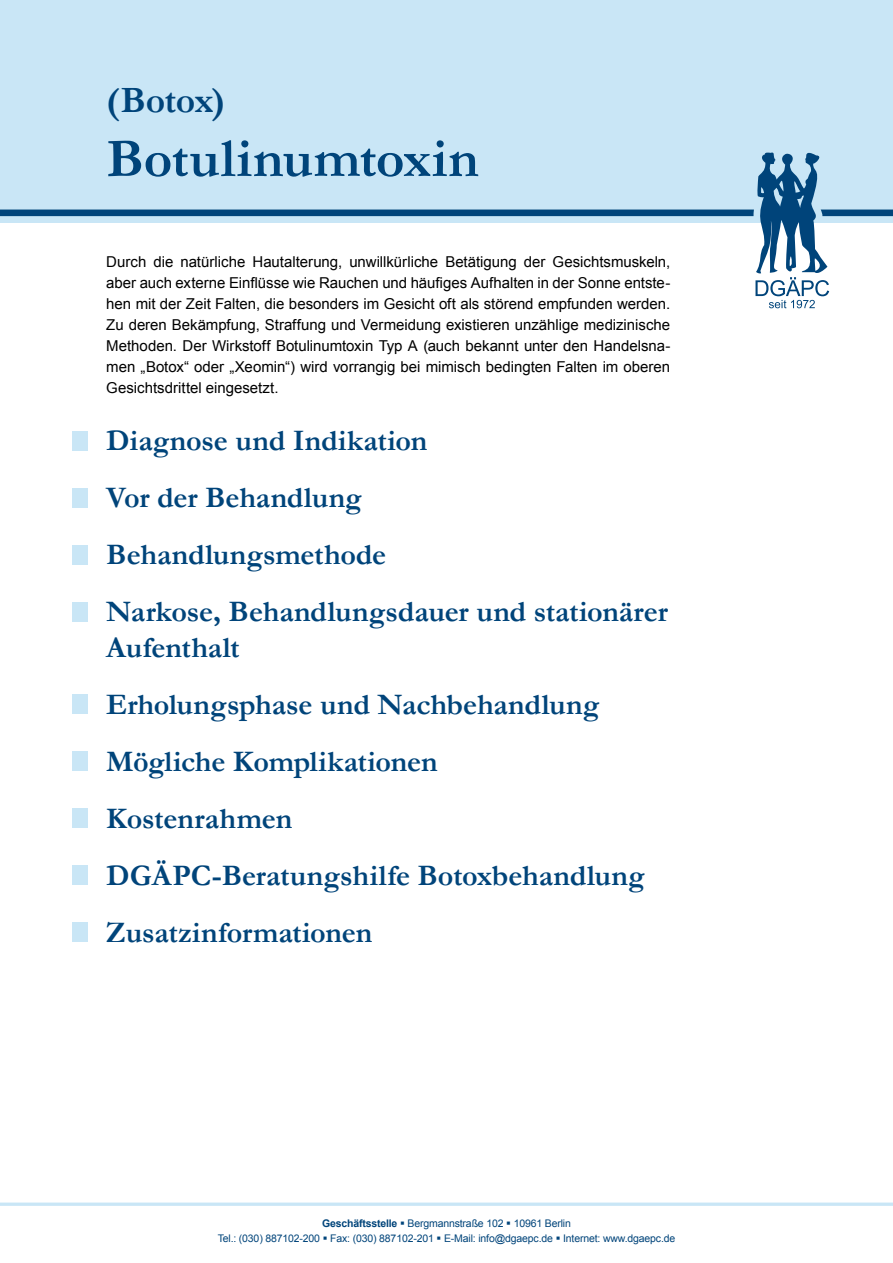
<style>
.page{position:relative;width:893px;height:1263px;background:#fff}
.page>*{position:absolute;margin:0;border:0;box-sizing:border-box;transform-origin:0 0}
.t1{font:700 55.5px "Garamond";letter-spacing:.01em;color:#00447a}
.t2{font:700 37.5px "Garamond";letter-spacing:-.015em;color:#00447a}
.t3{font:700 30px/57px "Garamond";letter-spacing:-.005em;color:#00447a}
.t4{font:15px/21px "Arial";color:#000;text-align:justify}
.t5{font:10.5px/15px "Arial";letter-spacing:-.015em;color:#00447a;text-align:center}
.s1{font-weight:700}
</style>
<div class="page">
<div style="left:0;top:0;width:893px;height:223px;background:#c9e6f6"></div>
<svg style="left:0;top:152px;width:893px;height:156px"></svg>
<svg style="left:0;top:1202px;width:893px;height:4px;background:#d2eaf7"></svg>
<div style="left:72px;top:431px;width:16px;height:19px;background:#c9e6f6"></div>
<div style="left:72px;top:488px;width:16px;height:19px;background:#c9e6f6"></div>
<div style="left:72px;top:545px;width:16px;height:19px;background:#c9e6f6"></div>
<div style="left:72px;top:602px;width:16px;height:19px;background:#c9e6f6"></div>
<div style="left:72px;top:695px;width:16px;height:19px;background:#c9e6f6"></div>
<div style="left:72px;top:752px;width:16px;height:19px;background:#c9e6f6"></div>
<div style="left:72px;top:809px;width:16px;height:19px;background:#c9e6f6"></div>
<div style="left:72px;top:866px;width:16px;height:19px;background:#c9e6f6"></div>
<div style="left:72px;top:923px;width:16px;height:19px;background:#c9e6f6"></div>
<h2 class="t2" style="left:106px;top:77px;width:120px">(Botox)</h2>
<h1 class="t1" style="left:106px;top:126px;width:374px">Botulinumtoxin</h1>
<p class="t4" style="left:106px;top:251px;width:565px">Durch die natürliche Hautalterung, unwillkürliche Betätigung der Gesichtsmuskeln, aber auch externe Einflüsse wie Rauchen und häufiges Aufhalten in der Sonne entste&shy;hen mit der Zeit Falten, die besonders im Gesicht oft als störend empfunden werden.<br>Zu deren Bekämpfung, Straffung und Vermeidung existieren unzählige medizinische Methoden. Der Wirkstoff Botulinumtoxin Typ A (auch bekannt unter den Handelsna&shy;men „Botox“ oder „Xeomin“) wird vorrangig bei mimisch bedingten Falten im oberen Gesichtsdrittel eingesetzt.</p>
<h3 class="t3" style="left:106px;top:412px;width:563px">Diagnose und Indikation<br>Vor der Behandlung<br>Behandlungsmethode<br>Narkose, Behandlungsdauer und stationärer</h3>
<h3 class="t3" style="left:106px;top:619px;width:540px">Aufenthalt<br>Erholungsphase und Nachbehandlung<br>Mögliche Komplikationen<br>Kostenrahmen<br>DGÄPC-Beratungshilfe Botoxbehandlung<br>Zusatzinformationen</h3>
<p class="t5" style="left:218px;top:1215px;width:459px"><span class="s1">Geschäftsstelle</span> ▪ Bergmannstraße 102 ▪ 10961 Berlin<br>Tel.: (030) 887102-200 ▪ Fax: (030) 887102-201 ▪ E-Mail: info@dgaepc.de ▪ Internet: www.dgaepc.de</p>
</div>
